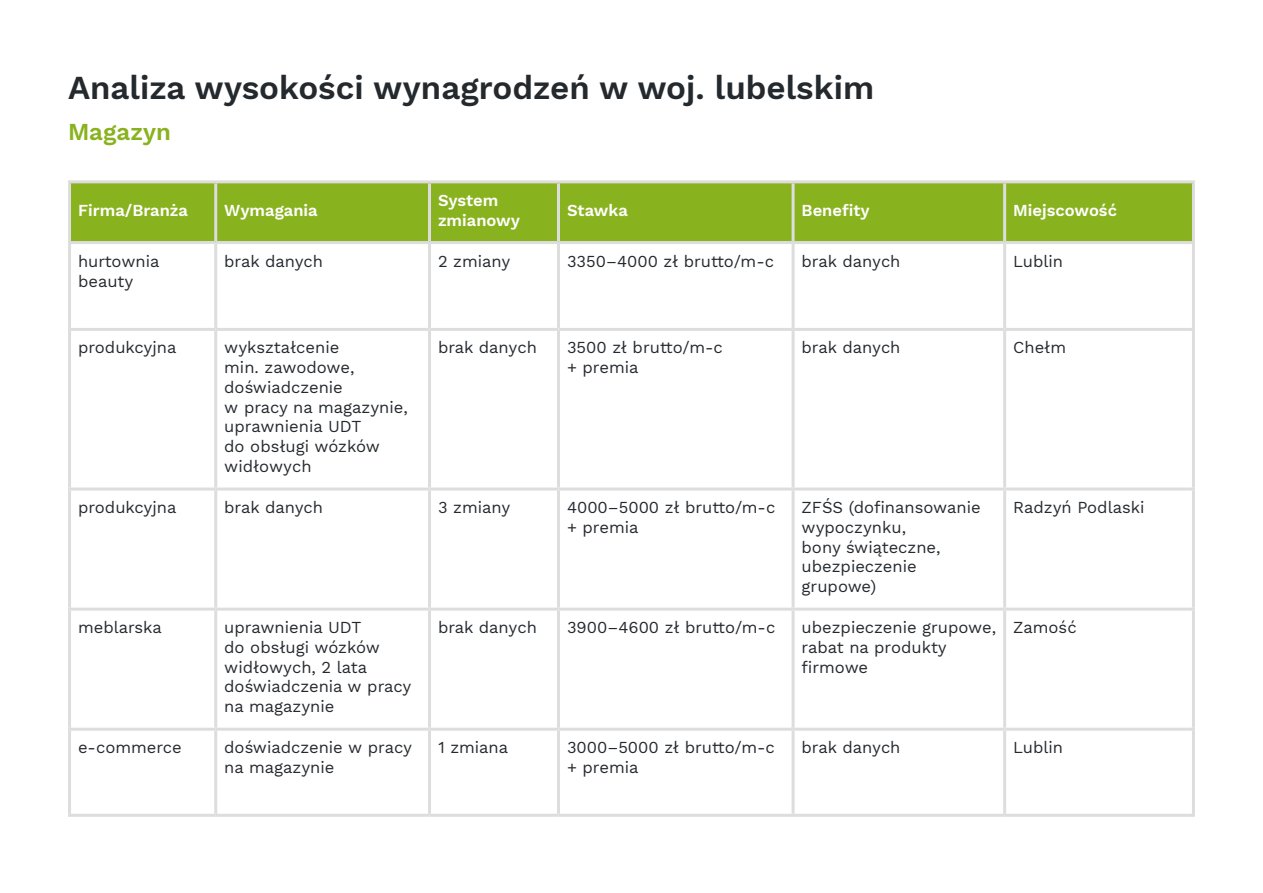
<style>
.page{position:relative;width:1263px;height:893px;background:#fff}
.page>*{position:absolute;margin:0;border:0;box-sizing:border-box;transform-origin:0 0}
.t1{font:600 33px "Work Sans";color:#24292e}
.t2{font:600 24px "Work Sans";color:#89b21f}
.t3{font:16.5px/19.8px "Work Sans";color:#24292e}
.t4{font:600 16.5px/19.8px "Work Sans";color:#fff}
</style>
<div class="page">
<div style="left:71px;top:183px;width:1121px;height:58px;background:#89b21f"></div>
<hr style="left:68px;top:180px;width:148px;height:3px;background:#ddd">
<hr style="left:68px;top:183px;width:3px;height:58px;background:#ddd">
<hr style="left:216px;top:180px;width:213px;height:3px;background:#ddd">
<hr style="left:214px;top:183px;width:3px;height:58px;background:#ddd">
<hr style="left:429px;top:180px;width:129px;height:3px;background:#ddd">
<hr style="left:428px;top:183px;width:3px;height:58px;background:#ddd">
<hr style="left:558px;top:180px;width:235px;height:3px;background:#ddd">
<hr style="left:557px;top:183px;width:3px;height:58px;background:#ddd">
<hr style="left:793px;top:180px;width:212px;height:3px;background:#ddd">
<hr style="left:791px;top:183px;width:3px;height:58px;background:#ddd">
<hr style="left:1005px;top:180px;width:190px;height:3px;background:#ddd">
<hr style="left:1003px;top:183px;width:3px;height:58px;background:#ddd">
<hr style="left:1192px;top:183px;width:3px;height:58px;background:#ddd">
<hr style="left:68px;top:241px;width:148px;height:3px;background:#ddd">
<hr style="left:68px;top:244px;width:3px;height:84px;background:#ddd">
<hr style="left:216px;top:241px;width:213px;height:3px;background:#ddd">
<hr style="left:214px;top:244px;width:3px;height:84px;background:#ddd">
<hr style="left:429px;top:241px;width:129px;height:3px;background:#ddd">
<hr style="left:428px;top:244px;width:3px;height:84px;background:#ddd">
<hr style="left:558px;top:241px;width:235px;height:3px;background:#ddd">
<hr style="left:557px;top:244px;width:3px;height:84px;background:#ddd">
<hr style="left:793px;top:241px;width:212px;height:3px;background:#ddd">
<hr style="left:791px;top:244px;width:3px;height:84px;background:#ddd">
<hr style="left:1005px;top:241px;width:190px;height:3px;background:#ddd">
<hr style="left:1003px;top:244px;width:3px;height:84px;background:#ddd">
<hr style="left:1192px;top:244px;width:3px;height:84px;background:#ddd">
<hr style="left:68px;top:328px;width:148px;height:3px;background:#ddd">
<hr style="left:68px;top:331px;width:3px;height:157px;background:#ddd">
<hr style="left:216px;top:328px;width:213px;height:3px;background:#ddd">
<hr style="left:214px;top:331px;width:3px;height:157px;background:#ddd">
<hr style="left:429px;top:328px;width:129px;height:3px;background:#ddd">
<hr style="left:428px;top:331px;width:3px;height:157px;background:#ddd">
<hr style="left:558px;top:328px;width:235px;height:3px;background:#ddd">
<hr style="left:557px;top:331px;width:3px;height:157px;background:#ddd">
<hr style="left:793px;top:328px;width:212px;height:3px;background:#ddd">
<hr style="left:791px;top:331px;width:3px;height:157px;background:#ddd">
<hr style="left:1005px;top:328px;width:190px;height:3px;background:#ddd">
<hr style="left:1003px;top:331px;width:3px;height:157px;background:#ddd">
<hr style="left:1192px;top:331px;width:3px;height:157px;background:#ddd">
<hr style="left:68px;top:488px;width:148px;height:3px;background:#ddd">
<hr style="left:68px;top:491px;width:3px;height:117px;background:#ddd">
<hr style="left:216px;top:488px;width:213px;height:3px;background:#ddd">
<hr style="left:214px;top:491px;width:3px;height:117px;background:#ddd">
<hr style="left:429px;top:488px;width:129px;height:3px;background:#ddd">
<hr style="left:428px;top:491px;width:3px;height:117px;background:#ddd">
<hr style="left:558px;top:488px;width:235px;height:3px;background:#ddd">
<hr style="left:557px;top:491px;width:3px;height:117px;background:#ddd">
<hr style="left:793px;top:488px;width:212px;height:3px;background:#ddd">
<hr style="left:791px;top:491px;width:3px;height:117px;background:#ddd">
<hr style="left:1005px;top:488px;width:190px;height:3px;background:#ddd">
<hr style="left:1003px;top:491px;width:3px;height:117px;background:#ddd">
<hr style="left:1192px;top:491px;width:3px;height:117px;background:#ddd">
<hr style="left:68px;top:608px;width:148px;height:3px;background:#ddd">
<hr style="left:68px;top:611px;width:3px;height:117px;background:#ddd">
<hr style="left:216px;top:608px;width:213px;height:3px;background:#ddd">
<hr style="left:214px;top:611px;width:3px;height:117px;background:#ddd">
<hr style="left:429px;top:608px;width:129px;height:3px;background:#ddd">
<hr style="left:428px;top:611px;width:3px;height:117px;background:#ddd">
<hr style="left:558px;top:608px;width:235px;height:3px;background:#ddd">
<hr style="left:557px;top:611px;width:3px;height:117px;background:#ddd">
<hr style="left:793px;top:608px;width:212px;height:3px;background:#ddd">
<hr style="left:791px;top:611px;width:3px;height:117px;background:#ddd">
<hr style="left:1005px;top:608px;width:190px;height:3px;background:#ddd">
<hr style="left:1003px;top:611px;width:3px;height:117px;background:#ddd">
<hr style="left:1192px;top:611px;width:3px;height:117px;background:#ddd">
<hr style="left:68px;top:728px;width:148px;height:3px;background:#ddd">
<hr style="left:68px;top:731px;width:3px;height:83px;background:#ddd">
<hr style="left:216px;top:728px;width:213px;height:3px;background:#ddd">
<hr style="left:214px;top:731px;width:3px;height:83px;background:#ddd">
<hr style="left:429px;top:728px;width:129px;height:3px;background:#ddd">
<hr style="left:428px;top:731px;width:3px;height:83px;background:#ddd">
<hr style="left:558px;top:728px;width:235px;height:3px;background:#ddd">
<hr style="left:557px;top:731px;width:3px;height:83px;background:#ddd">
<hr style="left:793px;top:728px;width:212px;height:3px;background:#ddd">
<hr style="left:791px;top:731px;width:3px;height:83px;background:#ddd">
<hr style="left:1005px;top:728px;width:190px;height:3px;background:#ddd">
<hr style="left:1003px;top:731px;width:3px;height:83px;background:#ddd">
<hr style="left:1192px;top:731px;width:3px;height:83px;background:#ddd">
<hr style="left:68px;top:814px;width:148px;height:3px;background:#ddd">
<hr style="left:216px;top:814px;width:213px;height:3px;background:#ddd">
<hr style="left:429px;top:814px;width:129px;height:3px;background:#ddd">
<hr style="left:558px;top:814px;width:235px;height:3px;background:#ddd">
<hr style="left:793px;top:814px;width:212px;height:3px;background:#ddd">
<hr style="left:1005px;top:814px;width:190px;height:3px;background:#ddd">
<h1 class="t1" style="left:68px;top:68px;width:808px">Analiza wysokości wynagrodzeń w woj. lubelskim</h1>
<h2 class="t2" style="left:68px;top:118px;width:105px">Magazyn</h2>
<p class="t4" style="left:78px;top:201px;width:111px">Firma/Branża</p>
<p class="t4" style="left:224px;top:201px;width:95px">Wymagania</p>
<p class="t4" style="left:438px;top:191px;width:84px">System zmianowy</p>
<p class="t4" style="left:567px;top:201px;width:62px">Stawka</p>
<p class="t4" style="left:801px;top:201px;width:70px">Benefity</p>
<p class="t4" style="left:1013px;top:201px;width:105px">Miejscowość</p>
<p class="t3" style="left:78px;top:252px;width:83px">hurtownia beauty</p>
<p class="t3" style="left:224px;top:252px;width:100px">brak danych</p>
<p class="t3" style="left:438px;top:252px;width:74px">2 zmiany</p>
<p class="t3" style="left:567px;top:252px;width:209px">3350–4000 zł brutto/m-c</p>
<p class="t3" style="left:801px;top:252px;width:100px">brak danych</p>
<p class="t3" style="left:1013px;top:252px;width:51px">Lublin</p>
<p class="t3" style="left:78px;top:338px;width:100px">produkcyjna</p>
<p class="t3" style="left:224px;top:338px;width:185px">wykształcenie<br>min. zawodowe, doświadczenie<br>w pracy na magazynie, uprawnienia UDT<br>do obsługi wózków widłowych</p>
<p class="t3" style="left:438px;top:338px;width:100px">brak danych</p>
<p class="t3" style="left:567px;top:338px;width:157px">3500 zł brutto/m-c + premia</p>
<p class="t3" style="left:801px;top:338px;width:100px">brak danych</p>
<p class="t3" style="left:1013px;top:338px;width:54px">Chełm</p>
<p class="t3" style="left:78px;top:498px;width:100px">produkcyjna</p>
<p class="t3" style="left:224px;top:498px;width:100px">brak danych</p>
<p class="t3" style="left:438px;top:498px;width:74px">3 zmiany</p>
<p class="t3" style="left:567px;top:498px;width:210px">4000–5000 zł brutto/m-c + premia</p>
<p class="t3" style="left:801px;top:498px;width:181px">ZFŚS (dofinansowanie wypoczynku,<br>bony świąteczne, ubezpieczenie grupowe)</p>
<p class="t3" style="left:1013px;top:498px;width:133px">Radzyń Podlaski</p>
<p class="t3" style="left:78px;top:618px;width:85px">meblarska</p>
<p class="t3" style="left:224px;top:618px;width:189px">uprawnienia UDT<br>do obsługi wózków widłowych, 2 lata doświadczenia w pracy na magazynie</p>
<p class="t3" style="left:438px;top:618px;width:100px">brak danych</p>
<p class="t3" style="left:567px;top:618px;width:210px">3900–4600 zł brutto/m-c</p>
<p class="t3" style="left:801px;top:618px;width:196px">ubezpieczenie grupowe, rabat na produkty firmowe</p>
<p class="t3" style="left:1013px;top:618px;width:65px">Zamość</p>
<p class="t3" style="left:78px;top:738px;width:105px">e-commerce</p>
<p class="t3" style="left:224px;top:738px;width:189px">doświadczenie w pracy na magazynie</p>
<p class="t3" style="left:438px;top:738px;width:72px">1 zmiana</p>
<p class="t3" style="left:567px;top:738px;width:209px">3000–5000 zł brutto/m-c + premia</p>
<p class="t3" style="left:801px;top:738px;width:100px">brak danych</p>
<p class="t3" style="left:1013px;top:738px;width:51px">Lublin</p>
</div>
